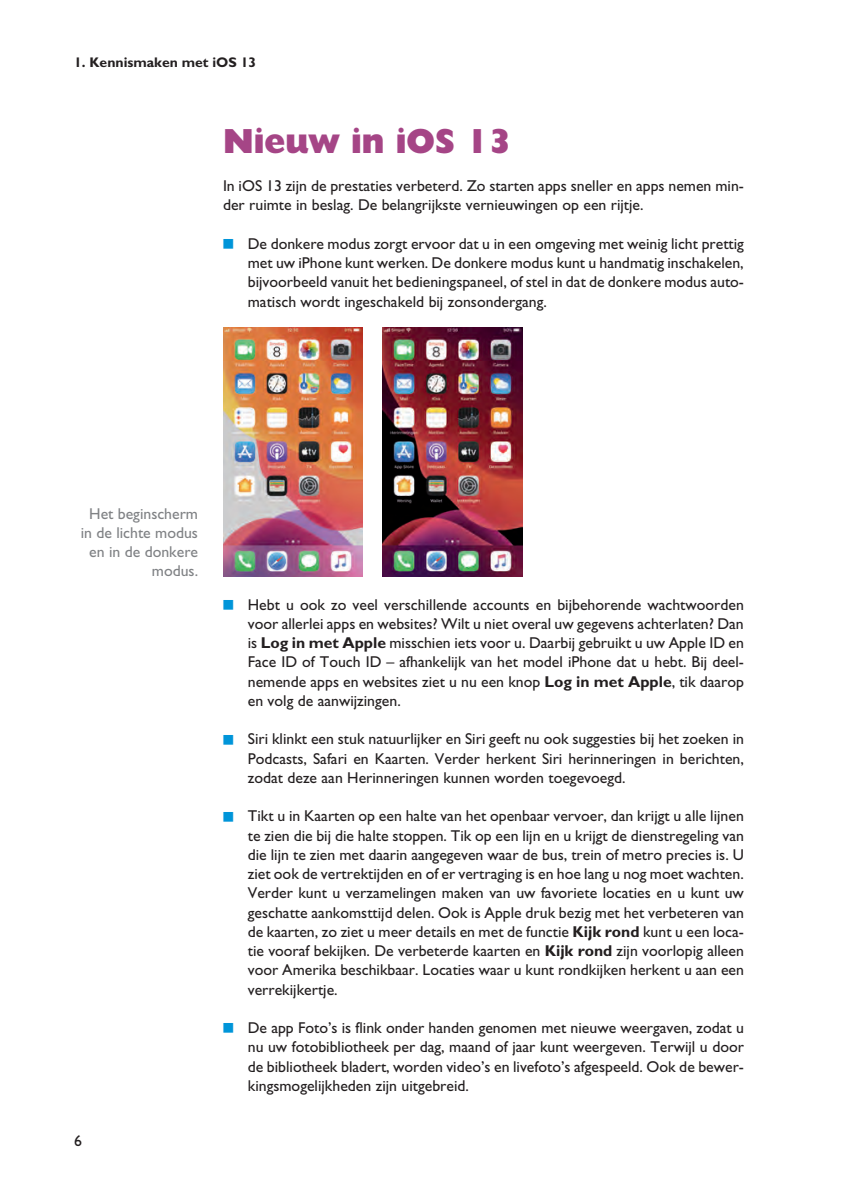
<style>
.page{position:relative;width:843px;height:1191px;background:#fff}
.page>*{position:absolute;margin:0;border:0;box-sizing:border-box;transform-origin:0 0}
.t1{font:700 35px "Humanst 521 X Bd BT";color:#a54586}
.t2{font:15.75px/19.2px "Gill Sans";color:#231f20;text-align:justify}
.t3{font:15.75px/19.2px "Gill Sans";color:#808285;text-align:right}
.t4{font:700 14px "Gill Sans";color:#231f20}
.s1{color:#0095d9}
.s2{font-weight:700}
</style>
<div class="page">
<img style="left:223px;top:328px;width:140px;height:248px">
<img style="left:383px;top:328px;width:140px;height:248px">
<p class="t4" style="left:74px;top:57px;width:184px">1. Kennismaken met iOS 13</p>
<h1 class="t1" style="left:223px;top:129px;width:290px">Nieuw in iOS 13</h1>
<p class="t2" style="left:223px;top:178px;width:522px">In iOS 13 zijn de prestaties verbeterd. Zo starten apps sneller en apps nemen min&shy;der ruimte in beslag. De belangrijkste vernieuwingen op een rijtje.</p>
<p class="t2" style="left:248px;top:236px;width:498px;text-indent:-25px"><span class="s1">■</span> De donkere modus zorgt ervoor dat u in een omgeving met weinig licht prettig met uw iPhone kunt werken. De donkere modus kunt u handmatig inschakelen, bijvoorbeeld vanuit het bedieningspaneel, of stel in dat de donkere modus auto&shy;matisch wordt ingeschakeld bij zonsondergang.</p>
<p class="t3" style="left:81px;top:505px;width:119px">Het beginscherm in de lichte modus en in de donkere modus.</p>
<p class="t2" style="left:74px;top:1133px;width:9px">6</p>
<p class="t2" style="left:248px;top:596px;width:498px;text-indent:-25px"><span class="s1">■</span> Hebt u ook zo veel verschillende accounts en bijbehorende wachtwoorden voor allerlei apps en websites? Wilt u niet overal uw gegevens achterlaten? Dan is <span class="s2">Log in met Apple</span> misschien iets voor u. Daarbij gebruikt u uw Apple ID en Face ID of Touch ID – afhankelijk van het model iPhone dat u hebt. Bij deel&shy;nemende apps en websites ziet u nu een knop <span class="s2">Log in met Apple</span>, tik daarop en volg de aanwijzingen.</p>
<p class="t2" style="left:248px;top:731px;width:498px;text-indent:-25px"><span class="s1">■</span> Siri klinkt een stuk natuurlijker en Siri geeft nu ook suggesties bij het zoeken in Podcasts, Safari en Kaarten. Verder herkent Siri herinneringen in berichten, zodat deze aan Herinneringen kunnen worden toegevoegd.</p>
<p class="t2" style="left:248px;top:808px;width:498px;text-indent:-25px"><span class="s1">■</span> Tikt u in Kaarten op een halte van het openbaar vervoer, dan krijgt u alle lijnen te zien die bij die halte stoppen. Tik op een lijn en u krijgt de dienstregeling van die lijn te zien met daarin aangegeven waar de bus, trein of metro precies is. U ziet ook de vertrektijden en of er vertraging is en hoe lang u nog moet wachten.<br>Verder kunt u verzamelingen maken van uw favoriete locaties en u kunt uw geschatte aankomsttijd delen. Ook is Apple druk bezig met het verbeteren van de kaarten, zo ziet u meer details en met de functie <span class="s2">Kijk rond</span> kunt u een loca&shy;tie vooraf bekijken. De verbeterde kaarten en <span class="s2">Kijk rond</span> zijn voorlopig alleen voor Amerika beschikbaar. Locaties waar u kunt rondkijken herkent u aan een verrekijkertje.</p>
<p class="t2" style="left:248px;top:1020px;width:498px;text-indent:-25px"><span class="s1">■</span> De app Foto’s is flink onder handen genomen met nieuwe weergaven, zodat u nu uw fotobibliotheek per dag, maand of jaar kunt weergeven. Terwijl u door de bibliotheek bladert, worden video’s en livefoto’s afgespeeld. Ook de bewer&shy;kingsmogelijkheden zijn uitgebreid.</p>
</div>
